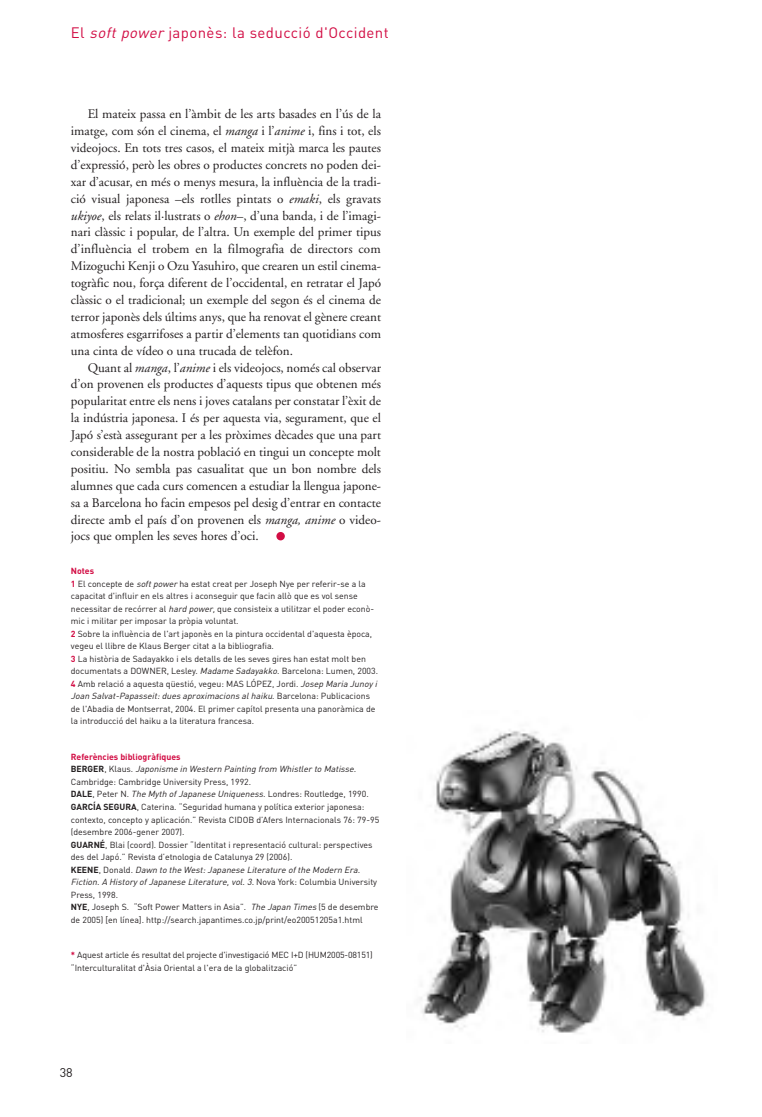
<style>
.page{position:relative;width:762px;height:1117px;background:#fff}
.page>*{position:absolute;margin:0;border:0;box-sizing:border-box;transform-origin:0 0}
.t1{font:15px "DIN";letter-spacing:.025em;color:#d20d44}
.t2{font:13.12px/16.9px "Adobe Garamond";color:#231f20;text-align:justify}
.t3{font:12.5px "DIN";color:#231f20}
.t4{font:8.75px/12.5px "DIN";color:#231f20}
.s1{font-style:italic}
.s2{font-weight:700;color:#d20d44}
.s3{font-weight:700}
</style>
<div class="page">
<div style="left:276px;top:532px;width:9px;height:8px;background:#d20d44;border-radius:50%"></div>
<img style="left:420px;top:729px;width:287px;height:304px">
<h1 class="t1" style="left:71px;top:24px;width:319px">El <span class="s1">soft power</span> japonès: la seducció d'Occident</h1>
<p class="t2" style="left:71px;top:107px;width:312px;text-indent:17px">El mateix passa en l’àmbit de les arts basades en l’ús de la imatge, com són el cinema, el <span class="s1">manga</span> i l’<span class="s1">anime</span> i, fins i tot, els videojocs. En tots tres casos, el mateix mitjà marca les pautes d’expressió, però les obres o productes concrets no poden dei&shy;xar d’acusar, en més o menys mesura, la influència de la tradi&shy;ció visual japonesa –els rotlles pintats o <span class="s1">emaki</span>, els gravats <span class="s1">ukiyoe</span>, els relats il·lustrats o <span class="s1">ehon</span>–, d’una banda, i de l’imagi&shy;nari clàssic i popular, de l’altra. Un exemple del primer tipus d’influència el trobem en la filmografia de directors com Mizoguchi Kenji o Ozu Yasuhiro, que crearen un estil cinema&shy;togràfic nou, força diferent de l’occidental, en retratar el Japó clàssic o el tradicional; un exemple del segon és el cinema de terror japonès dels últims anys, que ha renovat el gènere creant atmosferes esgarrifoses a partir d’elements tan quotidians com una cinta de vídeo o una trucada de telèfon.</p>
<p class="t2" style="left:71px;top:360px;width:312px;text-indent:17px">Quant al <span class="s1">manga</span>, l’<span class="s1">anime</span> i els videojocs, només cal observar d’on provenen els productes d’aquests tipus que obtenen més popularitat entre els nens i joves catalans per constatar l’èxit de la indústria japonesa. I és per aquesta via, segurament, que el Japó s’està assegurant per a les pròximes dècades que una part considerable de la nostra població en tingui un concepte molt positiu. No sembla pas casualitat que un bon nombre dels alumnes que cada curs comencen a estudiar la llengua japone&shy;sa a Barcelona ho facin empesos pel desig d’entrar en contacte directe amb el país d’on provenen els <span class="s1">manga, anime</span> o video&shy;jocs que omplen les seves hores d’oci.</p>
<p class="t4" style="left:71px;top:564px;width:309px"><span class="s2">Notes<br>1</span> El concepte de <span class="s1">softpower</span> ha estat creat per Joseph Nye per referir-se a la capacitat d'influir en els altres i aconseguir que facin allò que es vol sense necessitar de recórrer al <span class="s1">hard power,</span>que consisteix a utilitzar el poder econò&shy;mic i militar per imposar la pròpia voluntat.<br><span class="s2">2</span> Sobre la influència de l'art japonès en la pintura occidental d'aquesta època, vegeu el llibre de Klaus Berger citat a la bibliografia.<br><span class="s2">3</span> La història de Sadayakko i els detalls de les seves gires han estat molt ben documentats a DOWNER, Lesley. <span class="s1">Madame Sadayakko</span>. Barcelona: Lumen, 2003.<br><span class="s2">4</span> Amb relació a aquesta qüestió, vegeu: MAS LÓPEZ, Jordi. <span class="s1">Josep Maria Junoy i Joan Salvat-Papasseit:dues aproximacions alhaiku</span>. B a rc e l o n a : P u b l i c a c i o n s de l'Abadia de Montserrat, 2004. El primer capítol presenta una panoràmica de la introducció del haiku a la literatura francesa.</p>
<p class="t4" style="left:71px;top:750px;width:310px"><span class="s2">Referències bibliogràfiques<br></span><span class="s3">B E R G E R</span> , K l a u s . <span class="s1">Japonisme in Western Painting from Whistler to Matisse.<br></span>Cambridge: Cambridge University Press, 1992.<br><span class="s3">DALE</span>, Peter N. <span class="s1">The Myth ofJapanese Uniqueness.</span>Londres: Routledge, 1990.<br><span class="s3">GARCÍA SEGURA</span>, Caterina. “Seguridad humana y política exterior japonesa: contexto, concepto y aplicación.” Revista CIDOB d’Afers Internacionals 76: 79-95 (desembre 2006-gener 2007).<br><span class="s3">GUARNÉ</span>, Blai (coord). Dossier “Identitat i representació cultural: perspectives des del Japó.” Revista d’etnologia de Catalunya 29 (2006).<br><span class="s3">K E E N E</span> , D o n a l d . <span class="s1">Dawn to the West:Japanese Literature ofthe Modern Era.<br>Fiction.A History ofJapanese Literature,vol.3.</span>N ova Yo r k : C o l u m b i a U n i ve rs i ty Press, 1998.<br><span class="s3">NYE</span><span class="s1">,</span>Joseph S. “Soft Power Matters in Asia”. <span class="s1">The Japan Times</span>(5 de desembre de 2005) [en línea]. http://search.japantimes.co.jp/print/eo20051205a1.html</p>
<p class="t4" style="left:71px;top:948px;width:303px"><span class="s2">*</span> Aquest article és resultat del projecte d'investigació MEC I+D (HUM2005-08151) “Interculturalitat d'Àsia Oriental a l'era de la globalització”</p>
<h3 class="t3" style="left:60px;top:1064px;width:15px">38</h3>
</div>
